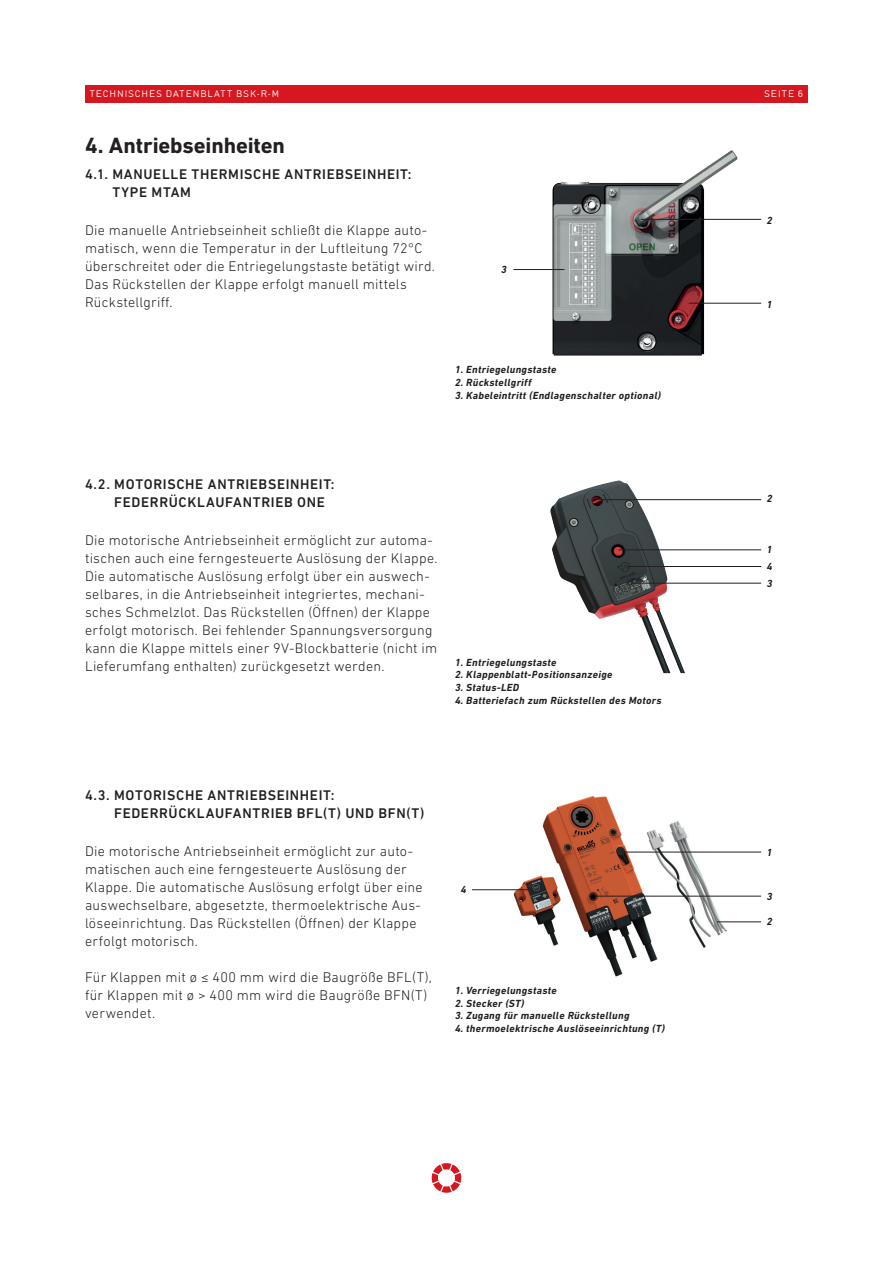
<style>
.page{position:relative;width:893px;height:1263px;background:#fff}
.page>*{position:absolute;margin:0;border:0;box-sizing:border-box;transform-origin:0 0}
.t1{font:700 22.5px "DIN Next LT Pro";letter-spacing:-.005em;color:#231f20}
.t2{font:300 14.25px/18px "DIN Next LT Pro";letter-spacing:.015em;color:#231f20}
.t3{font:500 14.25px/18px "DIN Next LT Pro";letter-spacing:.045em;color:#231f20}
.t4{font:italic 700 10.5px/16.6px "DIN Next LT Pro";letter-spacing:.03em;color:#231f20;text-align:justify}
.t5{font:9px "DIN17 SB";letter-spacing:.115em;color:#fff}
</style>
<div class="page">
<div style="left:85px;top:85px;width:723px;height:17px;background:#d7171f"></div>
<svg style="left:432px;top:1163px;width:29px;height:30px"></svg>
<img style="left:505px;top:796px;width:229px;height:181px">
<hr style="left:717px;top:921px;width:44px;height:1px;background:#231f20">
<hr style="left:621px;top:852px;width:140px;height:1px;background:#231f20">
<hr style="left:472px;top:889px;width:61px;height:1px;background:#231f20">
<hr style="left:595px;top:896px;width:166px;height:1px;background:#231f20">
<img style="left:550px;top:480px;width:196px;height:194px">
<hr style="left:619px;top:549px;width:142px;height:1px;background:#231f20">
<hr style="left:598px;top:499px;width:163px;height:1px;background:#231f20">
<hr style="left:628px;top:566px;width:133px;height:1px;background:#231f20">
<hr style="left:632px;top:583px;width:129px;height:1px;background:#231f20">
<img style="left:552px;top:150px;width:187px;height:206px">
<hr style="left:689px;top:303px;width:72px;height:1px;background:#231f20">
<hr style="left:513px;top:269px;width:51px;height:1px;background:#231f20">
<hr style="left:641px;top:219px;width:120px;height:1px;background:#231f20">
<p class="t5" style="left:90px;top:88px;width:191px">TECHNISCHES DATENBLATT BSK-R-M</p>
<p class="t5" style="left:764px;top:88px;width:40px">SEITE 6</p>
<h1 class="t1" style="left:85px;top:132px;width:201px">4. Antriebseinheiten</h1>
<p class="t3" style="left:112px;top:165px;width:301px;text-indent:-27px">4.1. MANUELLE THERMISCHE ANTRIEBSEINHEIT:<br>TYPE MTAM</p>
<p class="t2" style="left:85px;top:221px;width:352px">Die manuelle Antriebseinheit schließt die Klappe auto&shy;matisch, wenn die Temperatur in der Luftleitung 72°C überschreitet oder die Entriegelungstaste betätigt wird.<br>Das Rückstellen der Klappe erfolgt manuell mittels Rückstellgriff.</p>
<p class="t4" style="left:501px;top:261px;width:7px">3</p>
<p class="t4" style="left:455px;top:361px;width:103px">1. Entriegelungstaste</p>
<p class="t4" style="left:455px;top:374px;width:78px">2. Rückstellgriff</p>
<p class="t4" style="left:455px;top:387px;width:207px">3. Kabeleintritt (Endlagenschalter optional)</p>
<p class="t3" style="left:114px;top:475px;width:222px;text-indent:-29px">4.2. MOTORISCHE ANTRIEBSEINHEIT:<br>FEDERRÜCKLAUFANTRIEB ONE</p>
<p class="t2" style="left:85px;top:531px;width:354px">Die motorische Antriebseinheit ermöglicht zur automa&shy;tischen auch eine ferngesteuerte Auslösung der Klappe.<br>Die automatische Auslösung erfolgt über ein auswech&shy;selbares, in die Antriebseinheit integriertes, mechani&shy;sches Schmelzlot. Das Rückstellen (Öffnen) der Klappe erfolgt motorisch. Bei fehlender Spannungsversorgung kann die Klappe mittels einer 9V-Blockbatterie (nicht im Lieferumfang enthalten) zurückgesetzt werden.</p>
<p class="t4" style="left:455px;top:654px;width:103px">1. Entriegelungstaste</p>
<p class="t4" style="left:455px;top:666px;width:159px">2. Klappenblatt-Positionsanzeige</p>
<p class="t4" style="left:455px;top:679px;width:66px">3. Status-LED</p>
<p class="t4" style="left:455px;top:692px;width:208px">4. Batteriefach zum Rückstellen des Motors</p>
<p class="t3" style="left:114px;top:785px;width:312px;text-indent:-29px">4.3. MOTORISCHE ANTRIEBSEINHEIT:<br>FEDERRÜCKLAUFANTRIEB BFL(T) UND BFN(T)</p>
<p class="t2" style="left:85px;top:842px;width:339px">Die motorische Antriebseinheit ermöglicht zur auto&shy;matischen auch eine ferngesteuerte Auslösung der Klappe. Die automatische Auslösung erfolgt über eine auswechselbare, abgesetzte, thermoelektrische Aus&shy;löseeinrichtung. Das Rückstellen (Öffnen) der Klappe erfolgt motorisch.</p>
<p class="t2" style="left:85px;top:968px;width:348px">Für Klappen mit ø ≤ 400 mm wird die Baugröße BFL(T), für Klappen mit ø &gt; 400 mm wird die Baugröße BFN(T) verwendet.</p>
<p class="t4" style="left:461px;top:881px;width:7px">4</p>
<p class="t4" style="left:455px;top:982px;width:103px">1. Verriegelungstaste</p>
<p class="t4" style="left:455px;top:995px;width:71px">2. Stecker (ST)</p>
<p class="t4" style="left:455px;top:1007px;width:176px">3. Zugang für manuelle Rückstellung</p>
<p class="t4" style="left:455px;top:1020px;width:211px">4. thermoelektrische Auslöseeinrichtung (T)</p>
<p class="t4" style="left:767px;top:212px;width:7px">2</p>
<p class="t4" style="left:767px;top:296px;width:7px">1</p>
<p class="t4" style="left:767px;top:490px;width:7px">2</p>
<p class="t4" style="left:767px;top:541px;width:7px">1<br>4<br>3</p>
<p class="t4" style="left:767px;top:844px;width:7px">1</p>
<p class="t4" style="left:767px;top:888px;width:7px">3</p>
<p class="t4" style="left:767px;top:913px;width:7px">2</p>
</div>
